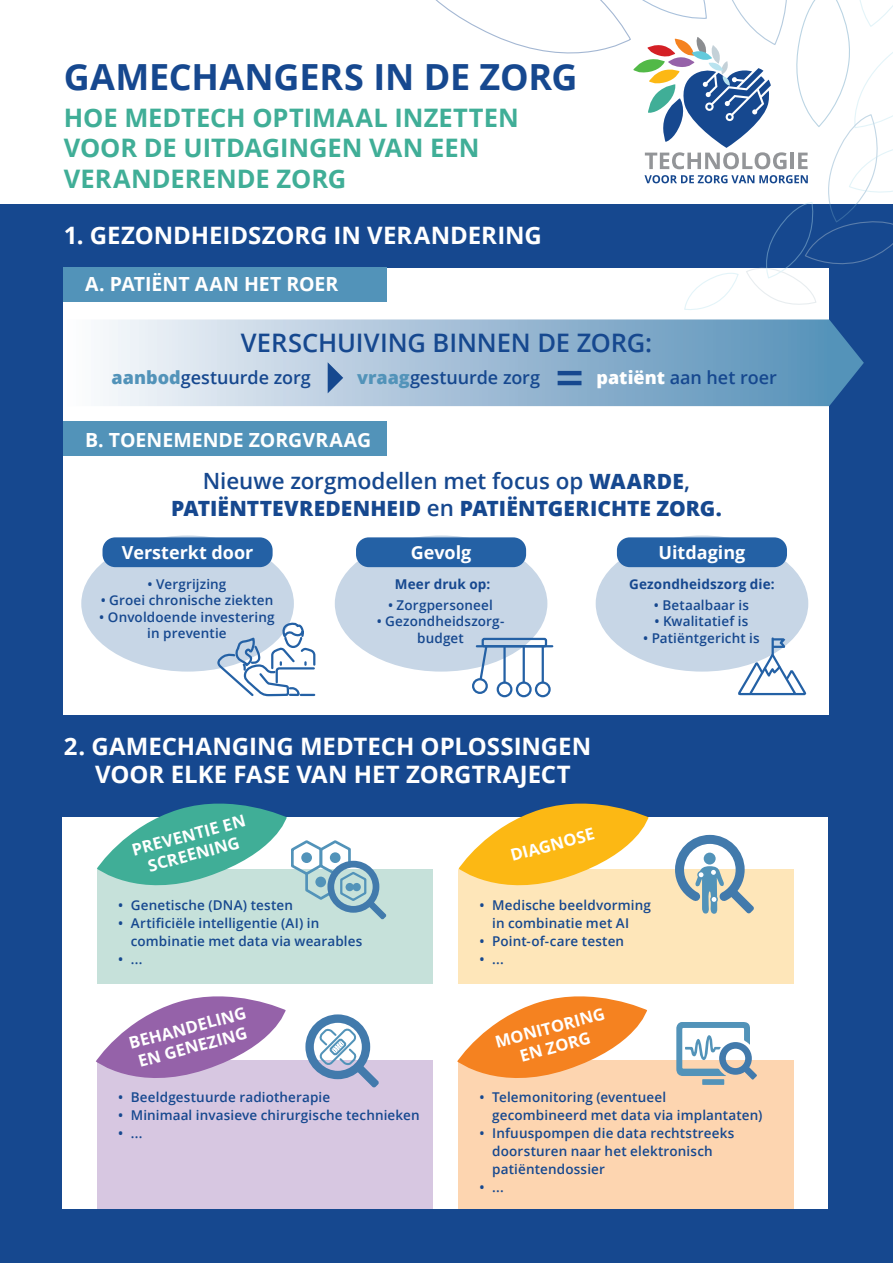
<style>
.page{position:relative;width:893px;height:1263px;background:#fff}
.page>*{position:absolute;margin:0;border:0;box-sizing:border-box;transform-origin:0 0}
.t1{font:700 36px "Open Sans";letter-spacing:-.005em;color:#16488f}
.t2{font:700 25.5px "Open Sans";color:#40ae97}
.t3{font:600 25.5px "Open Sans";letter-spacing:-.005em;color:#16488f}
.t4{font:700 24px/28.8px "Open Sans";letter-spacing:-.005em;color:#fff;text-align:center}
.t5{font:600 22.35px "Open Sans";letter-spacing:-.005em;color:#16488f}
.t6{font:800 21px "Open Sans";color:#16488f}
.t7{font:700 19.5px "Open Sans";color:#fff}
.t8{font:600 18px "Open Sans";letter-spacing:-.005em;color:#16488f}
.t9{font:700 18px "Open Sans";color:#fff}
.t10{font:700 16.5px "Open Sans";color:#fff}
.t11{font:600 13.5px/18px "Open Sans";letter-spacing:.01em;color:#16488f}
.t12{font:700 13.5px "Open Sans";letter-spacing:.01em;color:#16488f}
.s1{font-weight:800;color:#5293b9}
.s2{font-weight:800;color:#fff}
.s3{font-weight:800;font-size:21px}
.s4{font-weight:600;font-size:22.35px}
</style>
<div class="page">
<div style="left:0;top:204px;width:893px;height:1059px;background:#16488f"></div>
<div style="left:62px;top:817px;width:765px;height:392px;background:#fff"></div>
<div style="left:64px;top:268px;width:765px;height:446px;background:#fff"></div>
<div style="left:64px;top:268px;width:323px;height:34px;background:#5293b9"></div>
<div style="left:64px;top:422px;width:323px;height:34px;background:#5293b9"></div>
<svg style="left:435px;top:0;width:458px;height:310px"></svg>
<div style="left:335px;top:535px;width:212px;height:137px;background:#c7d6e6;border-radius:50%"></div>
<div style="left:482px;top:638px;width:65px;height:9px;border:2px solid #2461a5;border-radius:2px"></div>
<hr style="left:477px;top:645px;width:75px;height:2px;background:#2461a5">
<div style="left:472px;top:678px;width:16px;height:16px;border:2px solid #2461a5;border-radius:50%"></div>
<div style="left:497px;top:681px;width:15px;height:16px;border:2px solid #2461a5;border-radius:50%"></div>
<div style="left:516px;top:681px;width:16px;height:16px;border:2px solid #2461a5;border-radius:50%"></div>
<div style="left:535px;top:681px;width:16px;height:16px;border:2px solid #2461a5;border-radius:50%"></div>
<hr style="left:503px;top:647px;width:3px;height:35px;background:#2461a5">
<svg style="left:478px;top:644px;width:11px;height:37px"></svg>
<hr style="left:523px;top:647px;width:2px;height:35px;background:#2461a5">
<hr style="left:542px;top:647px;width:2px;height:35px;background:#2461a5">
<div style="left:356px;top:537px;width:170px;height:30px;background:#2461a5;border-radius:13px"></div>
<div style="left:596px;top:535px;width:212px;height:137px;background:#c7d6e6;border-radius:50%"></div>
<svg style="left:737px;top:637px;width:70px;height:59px"></svg>
<div style="left:617px;top:537px;width:170px;height:30px;background:#2461a5;border-radius:13px"></div>
<div style="left:97px;top:869px;width:336px;height:115px;background:#c6e1da"></div>
<div style="left:458px;top:869px;width:336px;height:115px;background:#fee6b9"></div>
<svg style="left:97px;top:803px;width:289px;height:116px"></svg>
<svg style="left:459px;top:803px;width:189px;height:83px"></svg>
<svg style="left:675px;top:834px;width:79px;height:80px"></svg>
<div style="left:97px;top:1060px;width:336px;height:149px;background:#d7c7e1"></div>
<div style="left:458px;top:1060px;width:336px;height:149px;background:#fdd5b0"></div>
<svg style="left:96px;top:996px;width:190px;height:82px"></svg>
<svg style="left:457px;top:996px;width:190px;height:82px"></svg>
<div style="left:305px;top:1014px;width:65px;height:65px;border:8px solid #427aac;border-radius:50%"></div>
<svg style="left:318px;top:1026px;width:61px;height:62px"></svg>
<svg style="left:676px;top:1022px;width:81px;height:58px"></svg>
<div style="left:702px;top:1079px;width:22px;height:6px;background:#5293b9"></div>
<div style="left:81px;top:535px;width:213px;height:137px;background:#c7d6e6;border-radius:50%"></div>
<div style="left:103px;top:537px;width:170px;height:30px;background:#2461a5;border-radius:13px"></div>
<svg style="left:214px;top:622px;width:102px;height:75px"></svg>
<svg style="left:103px;top:319px;width:761px;height:87px;background:#9ebcd5"></svg>
<hr style="left:558px;top:371px;width:23px;height:4px;background:#16488f">
<hr style="left:558px;top:381px;width:23px;height:4px;background:#16488f">
<svg style="left:328px;top:362px;width:15px;height:31px"></svg>
<p class="t1" style="left:64px;top:51px;width:515px">GAMECHANGERS IN DE ZORG</p>
<p class="t2" style="left:64px;top:99px;width:457px">HOE MEDTECH OPTIMAAL INZETTEN</p>
<p class="t2" style="left:64px;top:130px;width:417px">VOOR DE UITDAGINGEN VAN EEN</p>
<p class="t2" style="left:64px;top:161px;width:284px">VERANDERENDE ZORG</p>
<p class="t4" style="left:64px;top:220px;width:480px">1. GEZONDHEIDSZORG IN VERANDERING</p>
<p class="t7" style="left:85px;top:270px;width:255px">A. PATIËNT AAN HET ROER</p>
<p class="t3" style="left:241px;top:325px;width:413px">VERSCHUIVING BINNEN DE ZORG:</p>
<p class="t8" style="left:112px;top:365px;width:201px"><span class="s1">aanbod</span>gestuurde zorg</p>
<p class="t8" style="left:357px;top:365px;width:185px"><span class="s1">vraag</span>gestuurde zorg</p>
<p class="t8" style="left:597px;top:365px;width:182px"><span class="s2">patiënt</span> aan het roer</p>
<p class="t7" style="left:85px;top:426px;width:288px">B. TOENEMENDE ZORGVRAAG</p>
<p class="t5" style="left:203px;top:465px;width:489px">Nieuwe zorgmodellen met focus op <span class="s3">WAARDE</span>,</p>
<p class="t6" style="left:171px;top:493px;width:552px">PATIËNTTEVREDENHEID <span class="s4">en</span> PATIËNTGERICHTE ZORG.</p>
<p class="t9" style="left:122px;top:540px;width:133px">Versterkt door</p>
<p class="t11" style="left:148px;top:574px;width:80px">• Vergrijzing</p>
<p class="t11" style="left:101px;top:591px;width:174px">• Groei chronische ziekten</p>
<p class="t11" style="left:99px;top:608px;width:177px;line-height:16.5px;text-align:center">• Onvoldoende investering in preventie</p>
<p class="t9" style="left:411px;top:540px;width:62px">Gevolg</p>
<p class="t12" style="left:395px;top:574px;width:97px">Meer druk op:</p>
<p class="t11" style="left:388px;top:596px;width:107px">• Zorgpersoneel</p>
<p class="t11" style="left:377px;top:613px;width:129px;line-height:16.5px;text-align:center">• Gezondheidszorg&shy;budget</p>
<p class="t4" style="left:64px;top:731px;width:529px">2. GAMECHANGING MEDTECH OPLOSSINGEN<br>VOOR ELKE FASE VAN HET ZORGTRAJECT</p>
<p class="t9" style="left:658px;top:540px;width:88px">Uitdaging</p>
<p class="t12" style="left:629px;top:574px;width:147px">Gezondheidszorg die:</p>
<p class="t11" style="left:654px;top:596px;width:97px">• Betaalbaar is</p>
<p class="t11" style="left:654px;top:612px;width:95px">• Kwalitatief is</p>
<p class="t11" style="left:643px;top:629px;width:118px">• Patiëntgericht is</p>
<p class="t10" style="left:129px;top:839px;width:118px;rotate:-15deg">PREVENTIE EN</p>
<p class="t10" style="left:145px;top:855px;width:96px;rotate:-15deg">SCREENING</p>
<p class="t11" style="left:118px;top:895px;width:177px">• Genetische (DNA) testen</p>
<p class="t11" style="left:131px;top:913px;width:233px;text-indent:-13px">• Artificiële intelligentie (AI) in combinatie met data via wearables</p>
<p class="t11" style="left:118px;top:949px;width:26px">• ...</p>
<p class="t10" style="left:126px;top:1032px;width:122px;rotate:-15deg">BEHANDELING</p>
<p class="t10" style="left:135px;top:1050px;width:114px;rotate:-15deg">EN GENEZING</p>
<p class="t11" style="left:118px;top:1088px;width:214px">• Beeldgestuurde radiotherapie</p>
<p class="t11" style="left:118px;top:1106px;width:303px">• Minimaal invasieve chirurgische technieken</p>
<p class="t11" style="left:118px;top:1124px;width:26px">• ...</p>
<p class="t10" style="left:508px;top:844px;width:88px;rotate:-15deg">DIAGNOSE</p>
<p class="t11" style="left:492px;top:895px;width:160px;text-indent:-13px">• Medische beeldvorming in combinatie met AI</p>
<p class="t11" style="left:479px;top:931px;width:146px">• Point-of-care testen</p>
<p class="t11" style="left:479px;top:949px;width:26px">• ...</p>
<p class="t10" style="left:493px;top:1031px;width:114px;rotate:-15deg">MONITORING</p>
<p class="t10" style="left:517px;top:1044px;width:74px;rotate:-15deg">EN ZORG</p>
<p class="t11" style="left:479px;top:1088px;width:188px">• Telemonitoring (eventueel</p>
<p class="t11" style="left:492px;top:1106px;width:272px">gecombineerd met data via implantaten)</p>
<p class="t11" style="left:492px;top:1124px;width:244px;text-indent:-13px">• Infuuspompen die data rechtstreeks doorsturen naar het elektronisch patiëntendossier</p>
<p class="t11" style="left:479px;top:1178px;width:26px">• ...</p>
</div>
